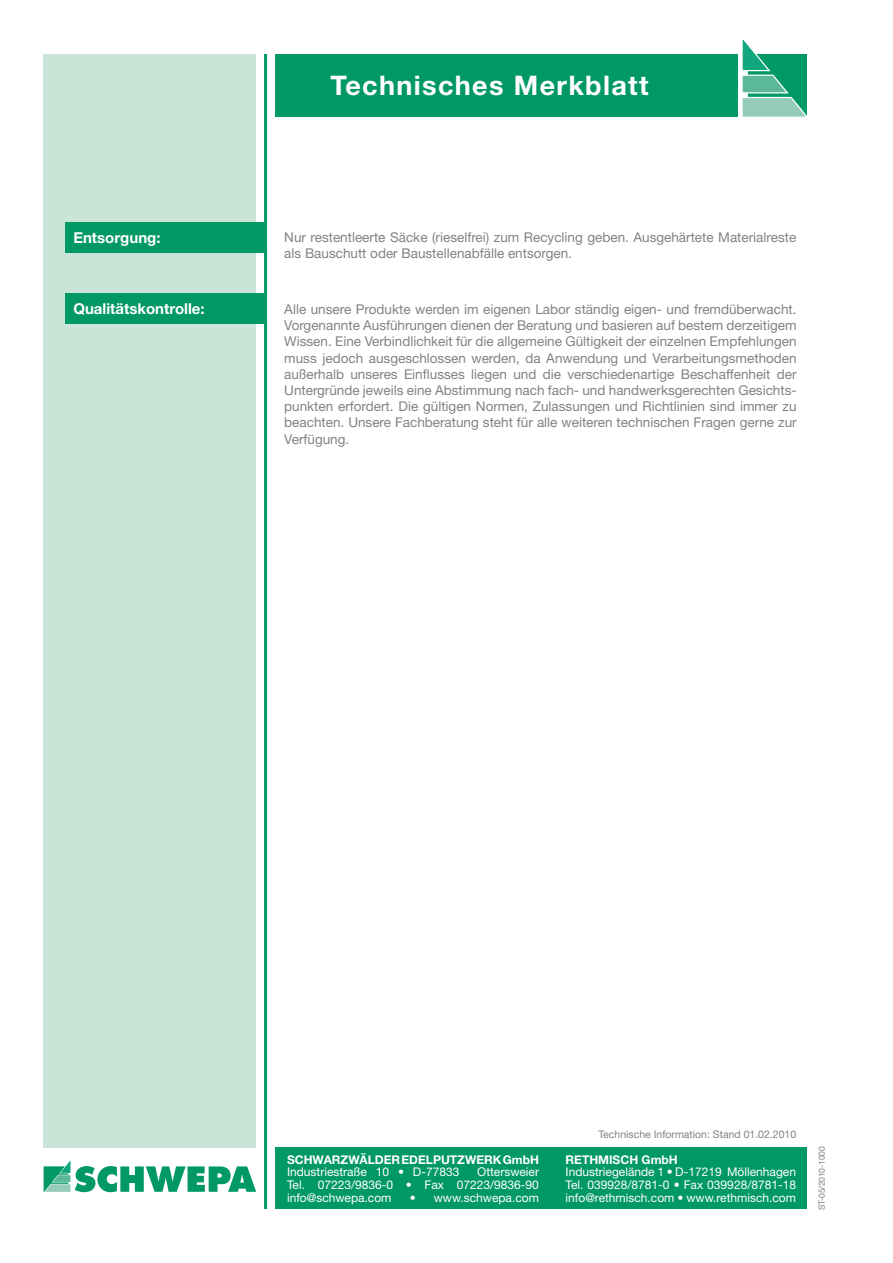
<style>
.page{position:relative;width:893px;height:1263px;background:#fff}
.page>*{position:absolute;margin:0;border:0;box-sizing:border-box;transform-origin:0 0}
.t1{font:700 27px "Helvetica Neue LT Std";letter-spacing:.05em;color:#fff}
.t2{font:700 15px "Helvetica Neue LT Std";color:#fff}
.t3{font:13.5px/16.2px "Helvetica Neue LT Std";color:#808285;text-align:justify}
.t4{font:12px/12.8px "Helvetica Neue LT Std";color:#fff;text-align:justify}
.t5{font:700 12px "Helvetica Neue LT Std";color:#fff}
.t6{font:10.5px "Helvetica Neue LT Std";color:#808285}
.t7{font:8.55px "Helvetica Neue LT Std";letter-spacing:-.025em;color:#808285}
</style>
<div class="page">
<div style="left:44px;top:54px;width:212px;height:1094px;background:#cae4d8"></div>
<div style="left:275px;top:1148px;width:532px;height:61px;background:#009864"></div>
<div style="left:275px;top:54px;width:463px;height:63px;background:#009864"></div>
<hr style="left:264px;top:54px;width:3px;height:1155px;background:#009864">
<svg style="left:743px;top:40px;width:64px;height:77px"></svg>
<svg style="left:44px;top:1160px;width:212px;height:32px"></svg>
<div style="left:65px;top:293px;width:201px;height:31px;background:#009864"></div>
<div style="left:65px;top:222px;width:201px;height:31px;background:#009864"></div>
<p class="t2" style="left:73px;top:228px;width:89px">Entsorgung:</p>
<p class="t2" style="left:73px;top:299px;width:133px">Qualitätskontrolle:</p>
<h1 class="t1" style="left:331px;top:69px;width:319px">Technisches Merkblatt</h1>
<p class="t3" style="left:284px;top:229px;width:513px">Nur restentleerte Säcke (rieselfrei) zum Recycling geben. Ausgehärtete Materialreste als Bauschutt oder Baustellenabfälle entsorgen.</p>
<p class="t3" style="left:284px;top:301px;width:514px">Alle unsere Produkte werden im eigenen Labor ständig eigen- und fremdüberwacht.<br>Vorgenannte Ausführungen dienen der Beratung und basieren auf bestem derzeitigem Wissen. Eine Verbindlichkeit für die allgemeine Gültigkeit der einzelnen Empfehlungen muss jedoch ausgeschlossen werden, da Anwendung und Verarbeitungsmethoden außerhalb unseres Einflusses liegen und die verschiedenartige Beschaffenheit der Untergründe jeweils eine Abstimmung nach fach- und handwerksgerechten Gesichts&shy;punkten erfordert. Die gültigen Normen, Zulassungen und Richtlinien sind immer zu beachten. Unsere Fachberatung steht für alle weiteren technischen Fragen gerne zur Verfügung.</p>
<p class="t5" style="left:287px;top:1152px;width:253px">SCHWARZWÄLDER EDELPUTZWERK GmbH</p>
<p class="t4" style="left:287px;top:1165px;width:174px">Industriestraße 10 • D-77833</p>
<p class="t4" style="left:287px;top:1165px;width:253px;text-indent:190px">Ottersweier Tel. 07223/9836-0 • Fax 07223/9836-90 info@schwepa.com</p>
<p class="t4" style="left:410px;top:1191px;width:131px">• www.schwepa.com</p>
<p class="t6" style="left:598px;top:1128px;width:199px">Technische Information: Stand 01.02.2010</p>
<p class="t5" style="left:566px;top:1152px;width:114px">RETHMISCH GmbH</p>
<p class="t4" style="left:566px;top:1165px;width:232px">Industriegelände 1 • D-17219 Möllenhagen Tel. 039928/8781-0 • Fax 039928/8781-18 info@rethmisch.com • www.rethmisch.com</p>
<p class="t7" style="left:816px;top:1210px;width:65px;rotate:-90deg">ST-05/2010-1000</p>
</div>
